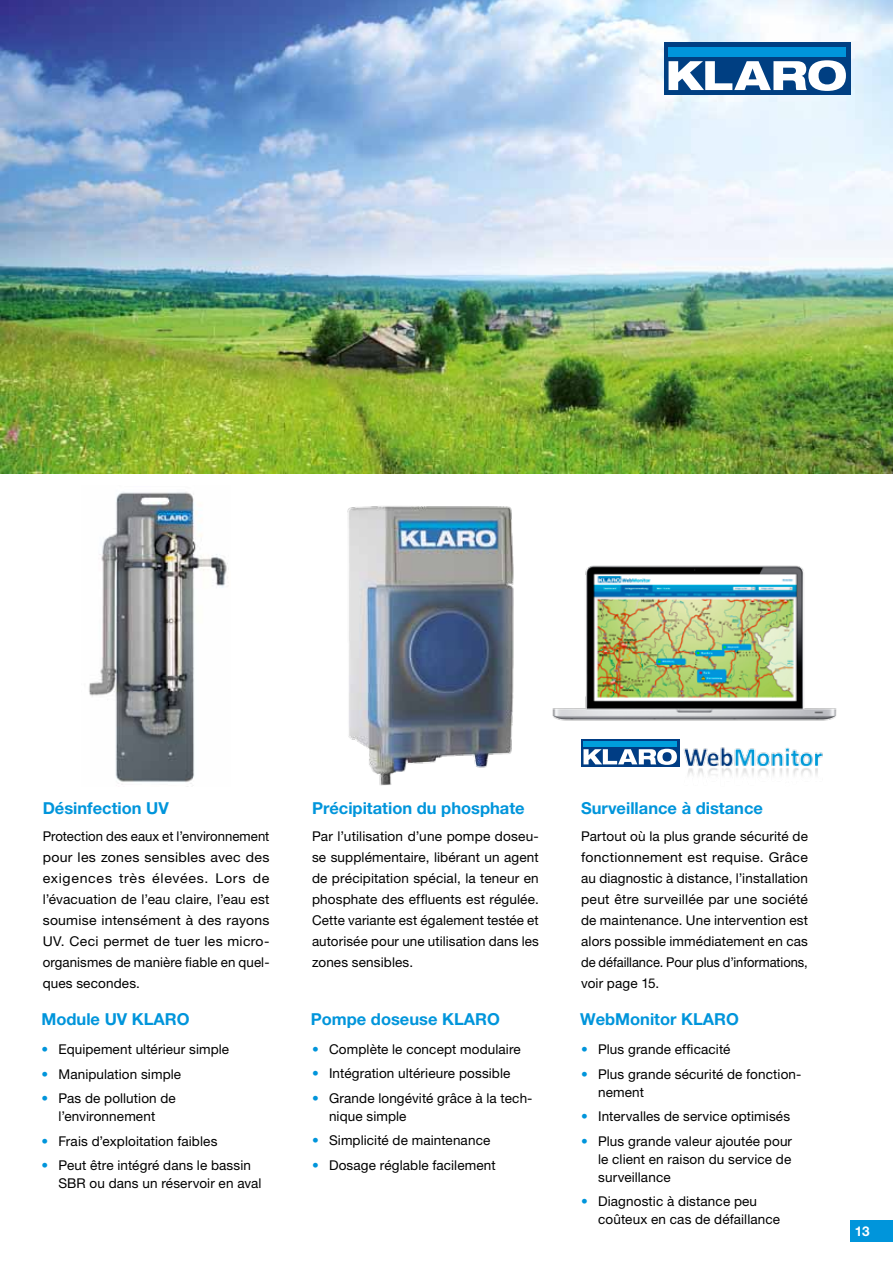
<style>
.page{position:relative;width:893px;height:1263px;background:#fff}
.page>*{position:absolute;margin:0;border:0;box-sizing:border-box;transform-origin:0 0}
.t1{font:700 16.5px "Helvetica Neue LT Pro";color:#0095db}
.t2{font:13.5px/21px "Helvetica Neue LT Pro";letter-spacing:.01em;color:#000}
.t3{font:700 13.5px "Helvetica Neue LT Pro";color:#fff}
.s1{color:#0095db}
</style>
<div class="page">
<img style="left:0;top:0;width:893px;height:474px">
<img style="left:347px;top:506px;width:167px;height:280px">
<img style="left:89px;top:492px;width:139px;height:295px">
<img style="left:552px;top:565px;width:285px;height:181px">
<svg style="left:581px;top:739px;width:98px;height:28px"></svg>
<svg style="left:583px;top:749px;width:80px;height:16px"></svg>
<div style="left:584px;top:742px;width:93px;height:5px;background:#009edb"></div>
<img style="left:663px;top:746px;width:160px;height:30px">
<div style="left:664px;top:43px;width:186px;height:52px;background:#003f82"></div>
<svg style="left:669px;top:60px;width:177px;height:31px"></svg>
<div style="left:669px;top:47px;width:177px;height:10px;background:#0095db"></div>
<div style="left:850px;top:1220px;width:43px;height:22px;background:#0095db"></div>
<p class="t1" style="left:43px;top:798px;width:128px">Désinfection UV</p>
<p class="t2" style="left:43px;top:826px;width:228px;text-align:justify">Protection des eaux et l’environnement pour les zones sensibles avec des exigences très élevées. Lors de l’évacuation de l’eau claire, l’eau est soumise intensément à des rayons UV. Ceci permet de tuer les micro&shy;organismes de manière fiable en quel&shy;ques secondes.</p>
<p class="t1" style="left:312px;top:798px;width:214px">Précipitation du phosphate</p>
<p class="t2" style="left:312px;top:826px;width:228px;text-align:justify">Par l’utilisation d’une pompe doseu&shy;se supplémentaire, libérant un agent de précipitation spécial, la teneur en phosphate des effluents est régulée.<br>Cette variante est également testée et autorisée pour une utilisation dans les zones sensibles.</p>
<p class="t1" style="left:581px;top:798px;width:183px">Surveillance à distance</p>
<p class="t2" style="left:581px;top:826px;width:228px;text-align:justify">Partout où la plus grande sécurité de fonctionnement est requise. Grâce au diagnostic à distance, l’installation peut être surveillée par une société de maintenance. Une intervention est alors possible immédiatement en cas de défaillance. Pour plus d’informations, voir page 15.</p>
<p class="t1" style="left:41px;top:1009px;width:150px">Module UV KLARO</p>
<p class="t1" style="left:311px;top:1009px;width:191px">Pompe doseuse KLARO</p>
<p class="t1" style="left:580px;top:1009px;width:160px">WebMonitor KLARO</p>
<p class="t2" style="left:41px;top:1039px;width:189px"><span class="s1">•</span> Equipement ultérieur simple</p>
<p class="t2" style="left:41px;top:1063px;width:141px"><span class="s1">•</span> Manipulation simple</p>
<p class="t2" style="left:41px;top:1089px;width:136px;line-height:18px;text-align:center"><span class="s1">•</span> Pas de pollution de l’environnement</p>
<p class="t2" style="left:41px;top:1130px;width:177px"><span class="s1">•</span> Frais d’exploitation faibles</p>
<p class="t2" style="left:58px;top:1156px;width:205px;line-height:18px;text-indent:-17px"><span class="s1">•</span> Peut être intégré dans le bassin<br>SBR ou dans un réservoir en aval</p>
<p class="t2" style="left:312px;top:1038px;width:210px"><span class="s1">•</span> Complète le concept modulaire</p>
<p class="t2" style="left:312px;top:1063px;width:200px"><span class="s1">•</span> Intégration ultérieure possible</p>
<p class="t2" style="left:329px;top:1089px;width:205px;line-height:18px;text-indent:-17px"><span class="s1">•</span> Grande longévité grâce à la tech&shy;nique simple</p>
<p class="t2" style="left:312px;top:1130px;width:180px"><span class="s1">•</span> Simplicité de maintenance</p>
<p class="t2" style="left:312px;top:1154px;width:185px"><span class="s1">•</span> Dosage réglable facilement</p>
<p class="t2" style="left:581px;top:1039px;width:151px"><span class="s1">•</span> Plus grande efficacité</p>
<p class="t2" style="left:598px;top:1065px;width:205px;line-height:18px;text-indent:-17px"><span class="s1">•</span> Plus grande sécurité de fonction&shy;nement</p>
<p class="t2" style="left:581px;top:1106px;width:210px"><span class="s1">•</span> Intervalles de service optimisés</p>
<p class="t2" style="left:598px;top:1132px;width:195px;line-height:18px;text-align:justify;text-indent:-17px"><span class="s1">•</span> Plus grande valeur ajoutée pour le client en raison du service de surveillance</p>
<p class="t2" style="left:598px;top:1192px;width:184px;line-height:18px;text-indent:-17px"><span class="s1">•</span> Diagnostic à distance peu coûteux en cas de défaillance</p>
<p class="t3" style="left:855px;top:1222px;width:17px">13</p>
</div>
